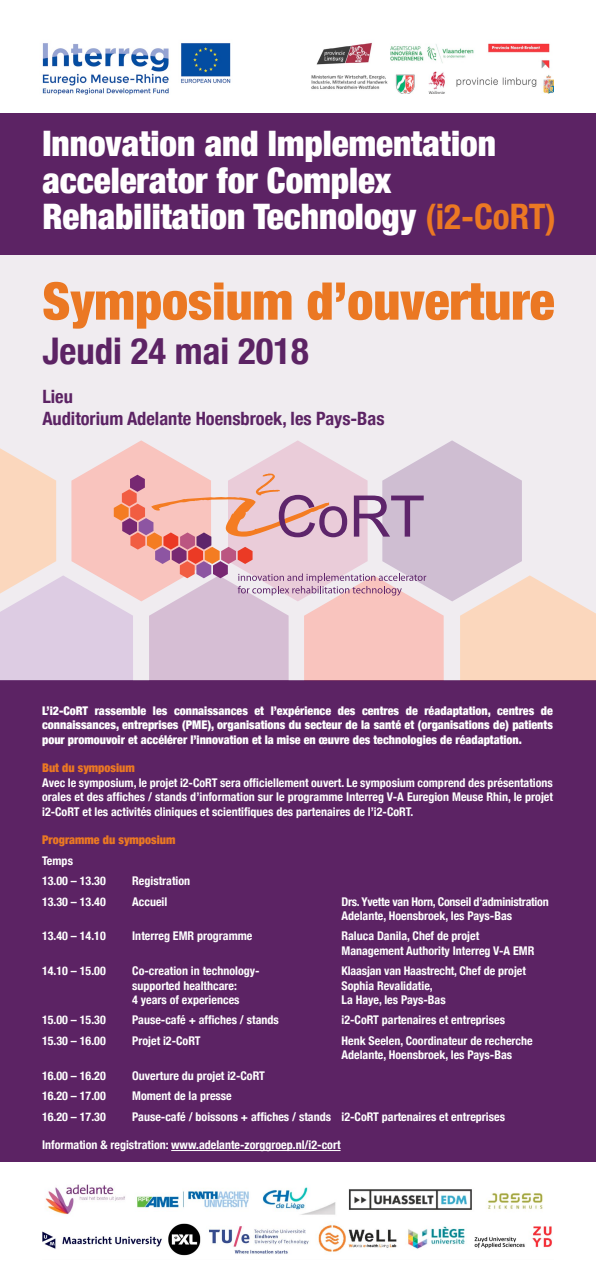
<style>
.page{position:relative;width:596px;height:1276px;background:#fff}
.page>*{position:absolute;margin:0;border:0;box-sizing:border-box;transform-origin:0 0}
.t1{font:900 condensed 52px "Helvetica Neue";color:#eb7823}
.t2{font:700 condensed 36.7px "Helvetica Neue";color:#5c2364}
.t3{font:900 condensed 35.1px/36.6px "Helvetica Neue";color:#fff}
.t4{font:700 condensed 18.4px/22px "Helvetica Neue";color:#5c2364}
.t5{font:700 condensed 12px/14.4px "Helvetica Neue";color:#fff}
.t6{font:900 condensed 12px/14.4px "Helvetica Neue";color:#fff;text-align:justify}
.t7{font:700 condensed 12px/14.4px "Helvetica Neue";letter-spacing:-.02em;color:#fff}
.t8{font:900 condensed 12px "Helvetica Neue";color:#eb7823}
.s1{font-weight:700;color:#eb7823}
</style>
<div class="page">
<div style="left:0;top:680px;width:595px;height:482px;background:#5c2364"></div>
<div style="left:0;top:113px;width:595px;height:142px;background:#5c2364"></div>
<img style="left:42px;top:43px;width:189px;height:52px">
<img style="left:311px;top:42px;width:242px;height:52px">
<div style="left:0;top:255px;width:595px;height:425px;background:#f0ecf0"></div>
<hr style="left:171px;top:1150px;width:169px;height:1px;background:#fff">
<img style="left:42px;top:1184px;width:510px;height:72px">
<svg style="left:0;top:440px;width:595px;height:240px"></svg>
<h3 class="t3" style="left:42px;top:123px;width:515px">Innovation and Implementation accelerator for Complex<br>Rehabilitation Technology <span class="s1">(i2-CoRT)</span></h3>
<h1 class="t1" style="left:42px;top:258px;width:513px">Symposium d’ouverture</h1>
<h2 class="t2" style="left:42px;top:320px;width:268px">Jeudi 24 mai 2018</h2>
<h3 class="t4" style="left:42px;top:384px;width:343px">Lieu<br>Auditorium Adelante Hoensbroek, les Pays-Bas</h3>
<p class="t6" style="left:42px;top:702px;width:512px">L’i2-CoRT rassemble les connaissances et l’expérience des centres de réadaptation, centres de connaissances, entreprises (PME), organisations du secteur de la santé et (organisations de) patients pour promouvoir et accélérer l’innovation et la mise en œuvre des technologies de réadaptation.</p>
<p class="t8" style="left:42px;top:758px;width:94px">But du symposium</p>
<p class="t5" style="left:42px;top:774px;width:512px;text-align:justify">Avec le symposium, le projet i2-CoRT sera officiellement ouvert. Le symposium comprend des présentations orales et des affiches / stands d’information sur le programme Interreg V-A Euregion Meuse Rhin, le projet i2-CoRT et les activités cliniques et scientifiques des partenaires de l’i2-CoRT.</p>
<p class="t8" style="left:42px;top:830px;width:135px">Programme du symposium</p>
<p class="t5" style="left:42px;top:849px;width:65px;line-height:20.4px">Temps<br>13.00 – 13.30</p>
<p class="t5" style="left:132px;top:873px;width:59px">Registration</p>
<p class="t5" style="left:42px;top:893px;width:65px">13.30 – 13.40</p>
<p class="t5" style="left:132px;top:893px;width:37px">Accueil</p>
<p class="t7" style="left:341px;top:893px;width:208px">Drs. Yvette van Horn, Conseil d’administration<br>Adelante, Hoensbroek, les Pays-Bas</p>
<p class="t5" style="left:42px;top:928px;width:65px">13.40 – 14.10</p>
<p class="t5" style="left:132px;top:928px;width:122px">Interreg EMR programme</p>
<p class="t5" style="left:341px;top:928px;width:194px">Raluca Danila, Chef de projet<br>Management Authority Interreg V-A EMR</p>
<p class="t5" style="left:42px;top:963px;width:65px">14.10 – 15.00</p>
<p class="t5" style="left:132px;top:963px;width:129px">Co-creation in technology-</p>
<p class="t5" style="left:341px;top:963px;width:186px">Klaasjan van Haastrecht, Chef de projet</p>
<p class="t5" style="left:132px;top:977px;width:106px">supported healthcare:</p>
<p class="t5" style="left:341px;top:977px;width:93px">Sophia Revalidatie,</p>
<p class="t5" style="left:132px;top:991px;width:109px">4 years of experiences</p>
<p class="t5" style="left:341px;top:991px;width:106px">La Haye, les Pays-Bas</p>
<p class="t5" style="left:42px;top:1012px;width:65px">15.00 – 15.30</p>
<p class="t5" style="left:132px;top:1012px;width:148px">Pause-café + affiches / stands</p>
<p class="t5" style="left:341px;top:1012px;width:165px">i2-CoRT partenaires et entreprises</p>
<p class="t5" style="left:42px;top:1032px;width:65px">15.30 – 16.00</p>
<p class="t5" style="left:132px;top:1032px;width:70px">Projet i2-CoRT</p>
<p class="t5" style="left:341px;top:1032px;width:193px">Henk Seelen, Coordinateur de recherche<br>Adelante, Hoensbroek, les Pays-Bas</p>
<p class="t5" style="left:42px;top:1067px;width:65px">16.00 – 16.20</p>
<p class="t5" style="left:132px;top:1067px;width:134px">Ouverture du projet i2-CoRT</p>
<p class="t5" style="left:42px;top:1087px;width:65px">16.20 – 17.00</p>
<p class="t5" style="left:132px;top:1087px;width:101px">Moment de la presse</p>
<p class="t5" style="left:42px;top:1108px;width:65px">16.20 – 17.30</p>
<p class="t5" style="left:132px;top:1108px;width:374px">Pause-café / boissons + affiches / stands i2-CoRT partenaires et entreprises</p>
<p class="t5" style="left:42px;top:1137px;width:300px">Information &amp; registration: www.adelante-zorggroep.nl/i2-cort</p>
</div>
